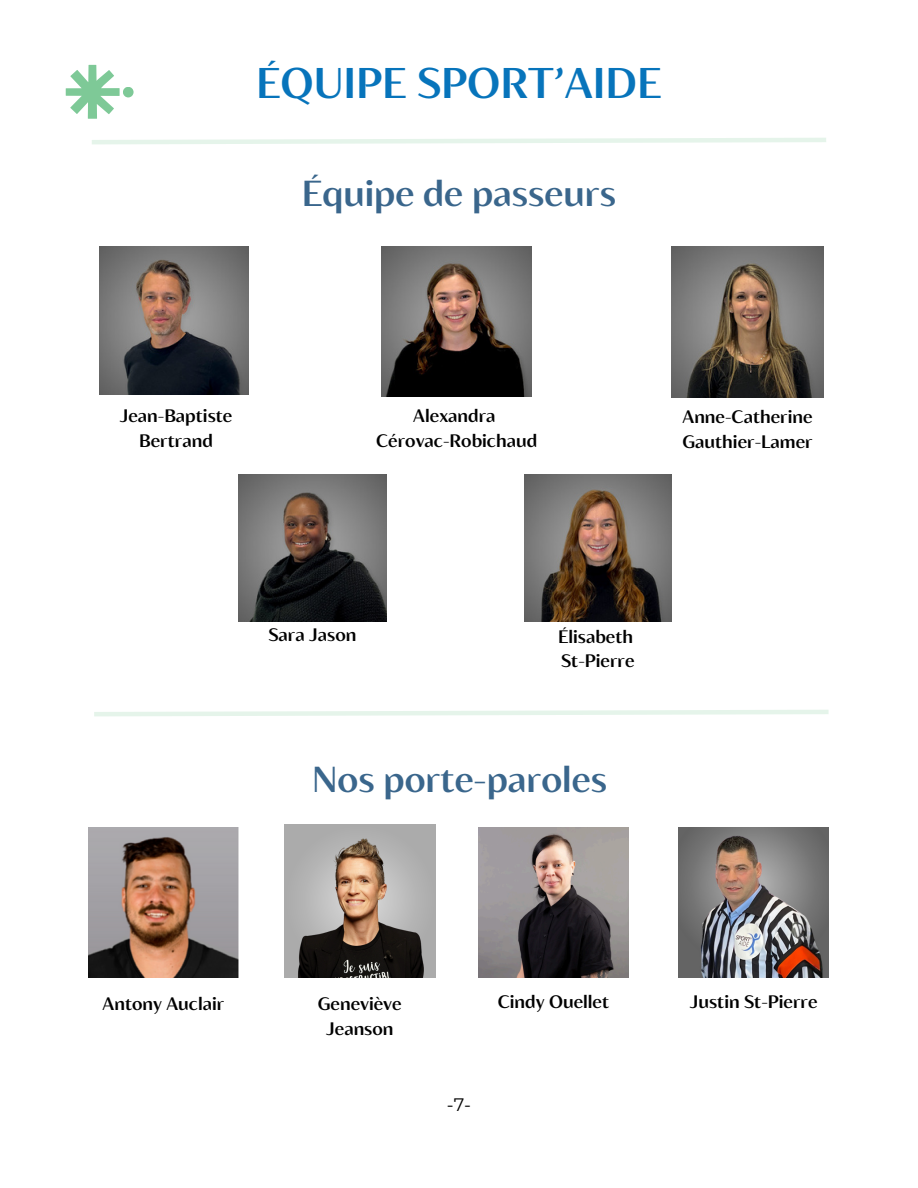
<style>
.page{position:relative;width:918px;height:1188px;background:#fff}
.page>*{position:absolute;margin:0;border:0;box-sizing:border-box;transform-origin:0 0}
.t1{font:700 42.75px "Blacker Sans Text";color:#0774bb}
.t2{font:700 36px "Blacker Sans Text";color:#3a668c}
.t3{font:700 18px/24.8px "Blacker Sans Text";color:#000;text-align:center}
.t4{font:18px "Montserrat";color:#000}
</style>
<div class="page">
<svg style="left:284px;top:824px;width:151px;height:4px"></svg>
<img style="left:284px;top:828px;width:152px;height:149px">
<img style="left:88px;top:828px;width:150px;height:150px">
<img style="left:479px;top:828px;width:149px;height:149px">
<img style="left:679px;top:828px;width:150px;height:149px">
<img style="left:100px;top:246px;width:148px;height:149px">
<img style="left:381px;top:246px;width:151px;height:151px">
<img style="left:239px;top:474px;width:147px;height:148px">
<img style="left:524px;top:474px;width:148px;height:148px">
<img style="left:672px;top:246px;width:151px;height:152px">
<svg style="left:92px;top:138px;width:734px;height:7px"></svg>
<svg style="left:94px;top:710px;width:735px;height:7px"></svg>
<svg style="left:66px;top:65px;width:54px;height:54px"></svg>
<div style="left:123px;top:87px;width:11px;height:10px;background:#7ec997;border-radius:50%"></div>
<h3 class="t1" style="left:256px;top:56px;width:407px">ÉQUIPE SPORT’AIDE</h3>
<h2 class="t2" style="left:302px;top:171px;width:316px">Équipe de passeurs</h2>
<p class="t3" style="left:120px;top:403px;width:114px">Jean-Baptiste<br>Bertrand</p>
<p class="t3" style="left:376px;top:403px;width:162px">Alexandra<br>Cérovac-Robichaud</p>
<h3 class="t3" style="left:683px;top:404px;width:132px;text-align:left">Anne-Catherine<br>Gauthier-Lamer</h3>
<p class="t3" style="left:269px;top:622px;width:89px">Sara Jason</p>
<h3 class="t3" style="left:558px;top:623px;width:78px;text-align:left">Élisabeth<br>St-Pierre</h3>
<p class="t2" style="left:312px;top:757px;width:296px">Nos porte-paroles</p>
<h3 class="t3" style="left:103px;top:991px;width:123px">Antony Auclair</h3>
<p class="t3" style="left:498px;top:989px;width:113px">Cindy Ouellet</p>
<h3 class="t3" style="left:690px;top:989px;width:129px">Justin St-Pierre</h3>
<p class="t3" style="left:318px;top:991px;width:85px">Geneviève<br>Jeanson</p>
<p class="t4" style="left:447px;top:1094px;width:26px">-7-</p>
</div>
